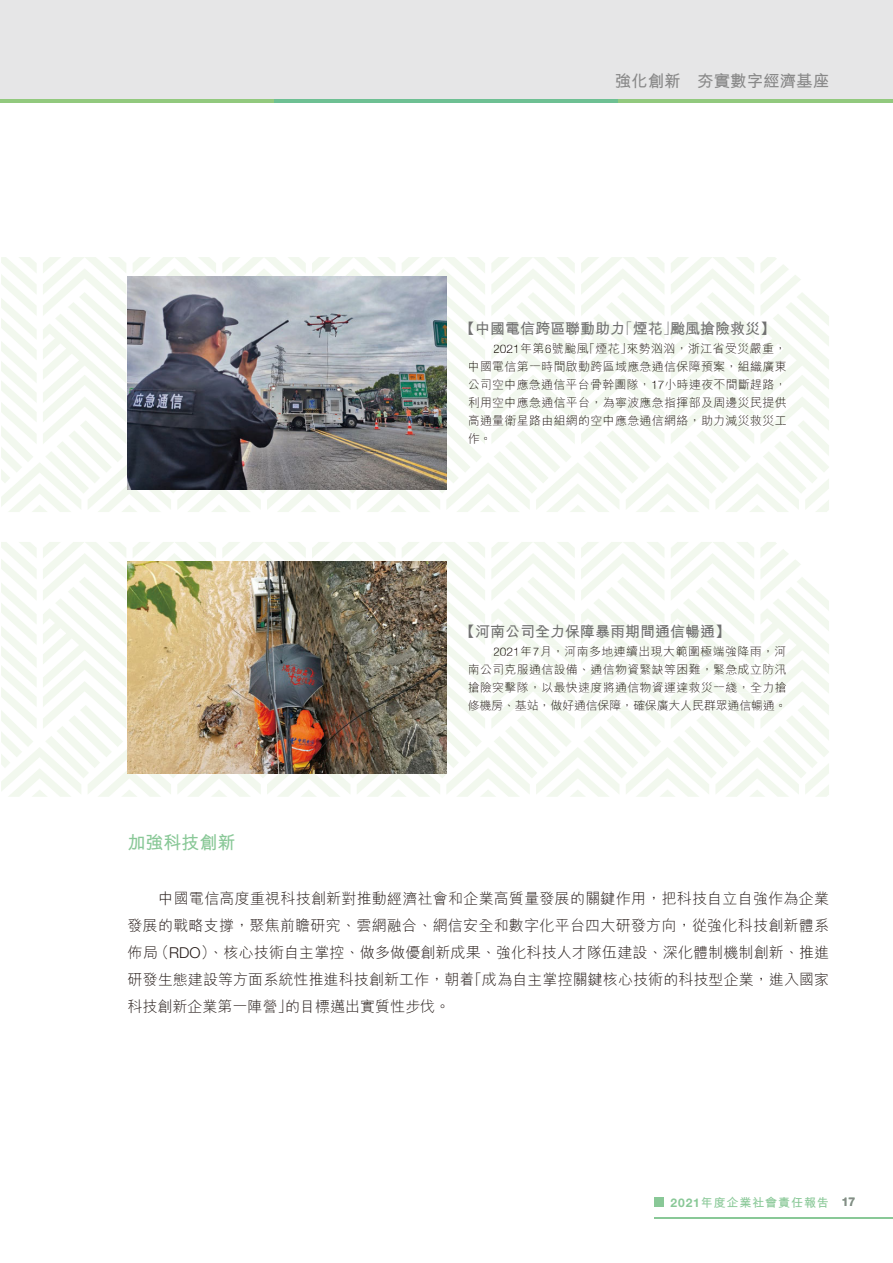
<style>
.page{position:relative;width:893px;height:1263px;background:#fff}
.page>*{position:absolute;margin:0;border:0;box-sizing:border-box;transform-origin:0 0}
.t1{font:18px "M Hei HK Bold E Ten B5 H";color:#89c897}
.t2{font:16.5px "M Hei HK Bold E Ten B5 H";color:#898989}
.t3{font:15px/27px "M Hei HK Light E Ten B5 H";letter-spacing:.005em;color:#231916;text-align:justify}
.t4{font:15px "M Hei HK Bold E Ten B5 H";color:#717171}
.t5{font:12px/18px "M Hei HK Light E Ten B5 H";letter-spacing:.025em;color:#231916;text-align:justify}
.t6{font:12px "M Hei HK Bold E Ten B5 H";letter-spacing:.075em;color:#89c897}
.s1{font-family:"M Hei HK Light E Ten B5 H"}
.s2{font-family:"Helvetica Neue LT Std";font-weight:300}
.s3{font-family:"Helvetica Neue LT Std";font-weight:700}
</style>
<div class="page">
<div style="left:0;top:0;width:893px;height:100px;background:#e6e6e7"></div>
<hr style="left:654px;top:1217px;width:239px;height:1px;background:#89c897">
<div style="left:654px;top:1197px;width:10px;height:10px;background:#89c897"></div>
<hr style="left:570px;top:100px;width:323px;height:3px;background:#92c97e">
<hr style="left:274px;top:100px;width:344px;height:3px;background:#6ec093">
<hr style="left:0;top:100px;width:274px;height:3px;background:#92c97e">
<svg style="left:1px;top:257px;width:828px;height:255px"></svg>
<svg style="left:480px;top:462px;width:349px;height:50px"></svg>
<img style="left:128px;top:276px;width:318px;height:213px">
<svg style="left:494px;top:343px;width:287px;height:11px"></svg>
<svg style="left:469px;top:360px;width:317px;height:12px"></svg>
<svg style="left:469px;top:379px;width:176px;height:11px"></svg>
<svg style="left:652px;top:379px;width:129px;height:11px"></svg>
<svg style="left:469px;top:397px;width:317px;height:11px"></svg>
<svg style="left:469px;top:414px;width:317px;height:12px"></svg>
<svg style="left:468px;top:433px;width:19px;height:11px"></svg>
<svg style="left:1px;top:542px;width:828px;height:255px"></svg>
<svg style="left:480px;top:747px;width:349px;height:50px"></svg>
<img style="left:128px;top:561px;width:318px;height:213px">
<svg style="left:494px;top:645px;width:292px;height:11px"></svg>
<svg style="left:469px;top:663px;width:317px;height:12px"></svg>
<svg style="left:468px;top:681px;width:318px;height:12px"></svg>
<svg style="left:468px;top:699px;width:314px;height:12px"></svg>
<h2 class="t2" style="left:615px;top:75px;width:216px">強化創新 夯實數字經濟基座</h2>
<p class="t4" style="left:460px;top:323px;width:316px"><span class="s1">【</span>中國電信跨區聯動助力<span class="s1">「</span>煙花<span class="s1">」</span>颱風搶險救災<span class="s1">】</span></p>
<p class="t5" style="left:468px;top:341px;width:320px;text-indent:26px"><span class="s2">2021</span>年第<span class="s2">6</span>號颱風「煙花」來勢汹汹，浙江省受災嚴重，中國電信第一時間啟動跨區域應急通信保障預案，組織廣東公司空中應急通信平台骨幹團隊，<span class="s2">17</span>小時連夜不間斷趕路，利用空中應急通信平台，為寧波應急指揮部及周邊災民提供高通量衛星路由組網的空中應急通信網絡，助力減災救災工作。</p>
<p class="t4" style="left:460px;top:626px;width:271px"><span class="s1">【</span>河南公司全力保障暴雨期間通信暢通<span class="s1">】</span></p>
<p class="t5" style="left:468px;top:644px;width:321px;text-indent:26px"><span class="s2">2021</span>年<span class="s2">7</span>月，河南多地連續出現大範圍極端強降雨，河南公司克服通信設備、通信物資緊缺等困難，緊急成立防汛搶險突擊隊，以最快速度將通信物資運達救災一綫，全力搶修機房、基站，做好通信保障，確保廣大人民群眾通信暢通。</p>
<h1 class="t1" style="left:128px;top:836px;width:110px">加強科技創新</h1>
<p class="t3" style="left:128px;top:886px;width:703px;text-indent:31px">中國電信高度重視科技創新對推動經濟社會和企業高質量發展的關鍵作用，把科技自立自強作為企業發展的戰略支撐，聚焦前瞻研究、雲網融合、網信安全和數字化平台四大研發方向，從強化科技創新體系佈局（<span class="s2">RDO</span>）、核心技術自主掌控、做多做優創新成果、強化科技人才隊伍建設、深化體制機制創新、推進研發生態建設等方面系統性推進科技創新工作，朝着「成為自主掌控關鍵核心技術的科技型企業，進入國家科技創新企業第一陣營」的目標邁出實質性步伐。</p>
<p class="t6" style="left:670px;top:1198px;width:186px"><span class="s3">2021</span>年度企業社會責任報告 <span class="s3">17</span></p>
</div>
